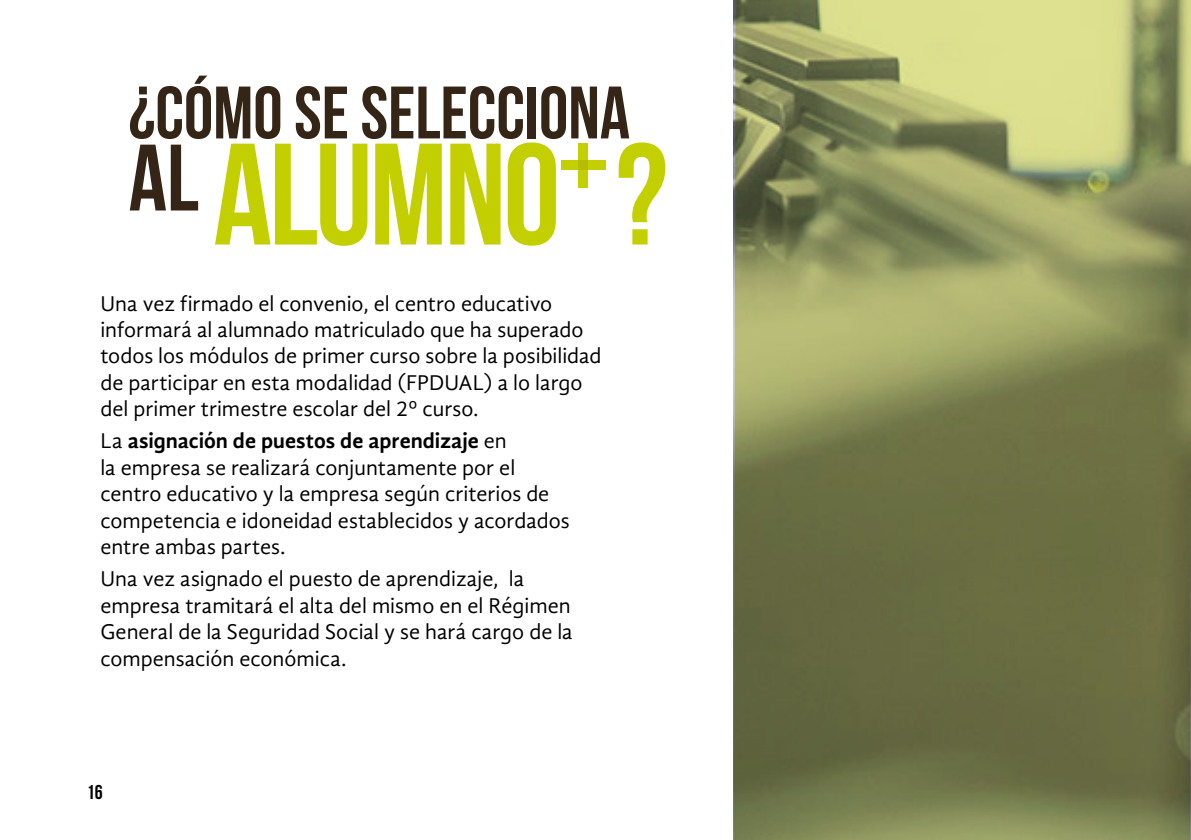
<style>
.page{position:relative;width:1191px;height:840px;background:#fff}
.page>*{position:absolute;margin:0;border:0;box-sizing:border-box;transform-origin:0 0}
.t1{font:144px "Bebas Neue";letter-spacing:-.02em;color:#c4cf00}
.t2{font:74px "Bebas Neue";color:#342516}
.t3{font:22px/26.4px "Gandhi Sans";color:#000}
.t4{font:20px "Bebas Neue";color:#000}
.s1{font-weight:700}
</style>
<div class="page">
<div style="left:578px;top:143px;width:9px;height:44px;background:#c4cf00"></div>
<div style="left:561px;top:160px;width:44px;height:9px;background:#c4cf00"></div>
<div style="left:578px;top:160px;width:10px;height:9px;background:#b6bd00"></div>
<svg style="left:733px;top:0;width:458px;height:839px;background:#838855"></svg>
<h2 class="t2" style="left:129px;top:72px;width:503px">¿CÓMO SE SELECCIONA</h2>
<h1 class="t1" style="left:129px;top:116px;width:540px"><sup>AL</sup> ALUMNO ?</h1>
<p class="t3" style="left:100px;top:290px;width:503px">Una vez firmado el convenio, el centro educativo informará al alumnado matriculado que ha superado todos los módulos de primer curso sobre la posibilidad de participar en esta modalidad (FPDUAL) a lo largo del primer trimestre escolar del 2º curso.</p>
<p class="t3" style="left:100px;top:427px;width:471px">La <span class="s1">asignación de puestos de aprendizaje</span> en<br>la empresa se realizará conjuntamente por el centro educativo y la empresa según criterios de competencia e idoneidad establecidos y acordados entre ambas partes.</p>
<p class="t3" style="left:100px;top:565px;width:474px">Una vez asignado el puesto de aprendizaje, la empresa tramitará el alta del mismo en el Régimen General de la Seguridad Social y se hará cargo de la compensación económica.</p>
<p class="t4" style="left:87px;top:780px;width:17px">16</p>
</div>
